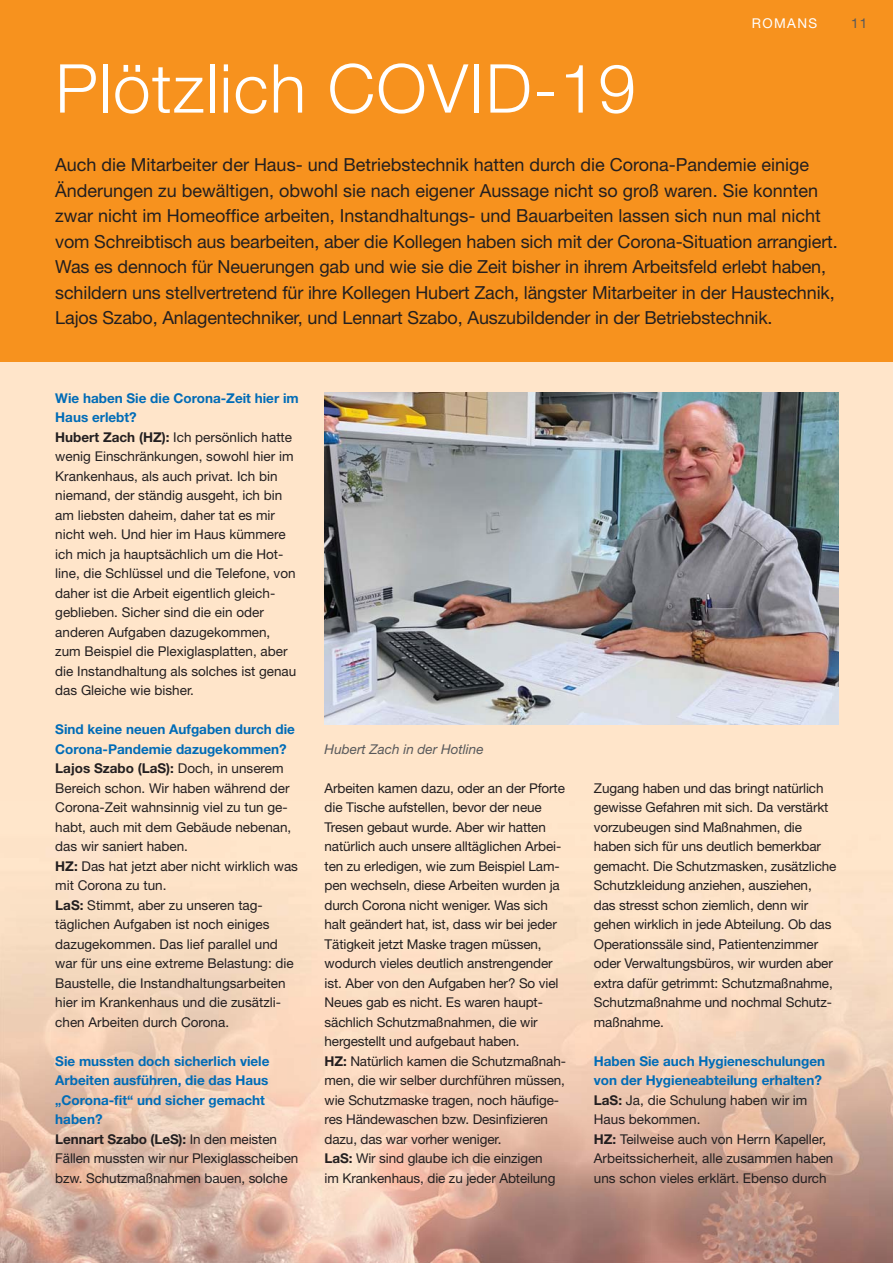
<style>
.page{position:relative;width:893px;height:1263px;background:#ffe5ca}
.page>*{position:absolute;margin:0;border:0;box-sizing:border-box;transform-origin:0 0}
.t1{font:300 67.5px "Helvetica Neue";letter-spacing:.02em;color:#fff}
.t2{font:18px/25.5px "Helvetica Neue";letter-spacing:-.01em;color:#231f20}
.t3{font:13.5px/19.5px "Helvetica Neue";letter-spacing:-.01em;color:#231f20}
.t4{font:700 13.5px/19.5px "Helvetica Neue";color:#006cb7}
.t5{font:italic 13.5px "Helvetica Neue";color:#58595b}
.t6{font:13.5px "Helvetica Neue";letter-spacing:.1em;color:#fff}
.t7{font:13.5px "Helvetica Neue";color:#58595b}
.s1{font-weight:700;color:#006cb7}
.s2{font-weight:700}
.s3{color:#231f20}
.s4{font-weight:400;color:#231f20}
</style>
<div class="page">
<img style="left:0;top:937px;width:893px;height:326px">
<div style="left:0;top:0;width:893px;height:361px;background:#f7921e"></div>
<img style="left:324px;top:392px;width:514px;height:332px">
<h1 class="t1" style="left:55px;top:64px;width:582px">Plötzlich COVID-19</h1>
<p class="t6" style="left:752px;top:18px;width:67px">ROMANS</p>
<p class="t7" style="left:851px;top:18px;width:18px">11</p>
<p class="t2" style="left:55px;top:154px;width:784px">Auch die Mitarbeiter der Haus- und Betriebstechnik hatten durch die Corona-Pandemie einige Änderungen zu bewältigen, obwohl sie nach eigener Aussage nicht so groß waren. Sie konnten zwar nicht im Homeoffice arbeiten, Instandhaltungs- und Bauarbeiten lassen sich nun mal nicht vom Schreibtisch aus bearbeiten, aber die Kollegen haben sich mit der Corona-Situation arrangiert.<br>Was es dennoch für Neuerungen gab und wie sie die Zeit bisher in ihrem Arbeitsfeld erlebt haben, schildern uns stellvertretend für ihre Kollegen Hubert Zach, längster Mitarbeiter in der Haustechnik, Lajos Szabo, Anlagentechniker, und Lennart Szabo, Auszubildender in der Betriebstechnik.</p>
<p class="t3" style="left:55px;top:389px;width:245px"><span class="s1">Wie haben Sie die Corona-Zeit hier im Haus erlebt?<br></span><span class="s2">Hubert Zach (HZ):</span> Ich persönlich hatte wenig Einschränkungen, sowohl hier im Krankenhaus, als auch privat. Ich bin niemand, der ständig ausgeht, ich bin am liebsten daheim, daher tat es mir nicht weh. Und hier im Haus kümmere ich mich ja hauptsächlich um die Hot&shy;line, die Schlüssel und die Telefone, von daher ist die Arbeit eigentlich gleich&shy;geblieben. Sicher sind die ein oder anderen Aufgaben dazugekommen, zum Beispiel die Plexiglasplatten, aber die Instandhaltung als solches ist genau das Gleiche wie bisher.</p>
<p class="t3" style="left:55px;top:721px;width:244px"><span class="s1">Sind keine neuen Aufgaben durch die Corona-Pandemie dazugekommen?<br></span><span class="s2">Lajos Szabo (LaS):</span> Doch, in unserem Bereich schon. Wir haben während der Corona-Zeit wahnsinnig viel zu tun ge&shy;habt, auch mit dem Gebäude nebenan, das wir saniert haben.<br><span class="s2">HZ:</span> Das hat jetzt aber nicht wirklich was mit Corona zu tun.<br><span class="s2">LaS:</span> Stimmt, aber zu unseren tag&shy;täglichen Aufgaben ist noch einiges dazugekommen. Das lief parallel und war für uns eine extreme Belastung: die Baustelle, die Instandhaltungsarbeiten hier im Krankenhaus und die zusätzli&shy;chen Arbeiten durch Corona.</p>
<p class="t4" style="left:55px;top:1052px;width:245px">Sie mussten doch sicherlich viele<br>Arbeiten ausführen, die das Haus „Corona-fit“ und sicher gemacht haben?<br><span class="s3">Lennart Szabo (LeS):</span> <span class="s4">In den meisten<br>Fällen mussten wir nur Plexiglasscheiben bzw. Schutzmaßnahmen bauen, solche</span></p>
<p class="t5" style="left:325px;top:744px;width:161px">Hubert Zach in der Hotline</p>
<p class="t3" style="left:325px;top:779px;width:243px">Arbeiten kamen dazu, oder an der Pforte die Tische aufstellen, bevor der neue Tresen gebaut wurde. Aber wir hatten natürlich auch unsere alltäglichen Arbei&shy;ten zu erledigen, wie zum Beispiel Lam&shy;pen wechseln, diese Arbeiten wurden ja durch Corona nicht weniger. Was sich halt geändert hat, ist, dass wir bei jeder Tätigkeit jetzt Maske tragen müssen, wodurch vieles deutlich anstrengender ist. Aber von den Aufgaben her? So viel Neues gab es nicht. Es waren haupt&shy;sächlich Schutzmaßnahmen, die wir hergestellt und aufgebaut haben.<br><span class="s2">HZ:</span> Natürlich kamen die Schutzmaßnah&shy;men, die wir selber durchführen müssen, wie Schutzmaske tragen, noch häufige&shy;res Händewaschen bzw. Desinfizieren dazu, das war vorher weniger.<br><span class="s2">LaS:</span> Wir sind glaube ich die einzigen<br>im Krankenhaus, die zu jeder Abteilung</p>
<p class="t3" style="left:594px;top:779px;width:244px">Zugang haben und das bringt natürlich gewisse Gefahren mit sich. Da verstärkt vorzubeugen sind Maßnahmen, die haben sich für uns deutlich bemerkbar gemacht. Die Schutzmasken, zusätzliche Schutzkleidung anziehen, ausziehen, das stresst schon ziemlich, denn wir gehen wirklich in jede Abteilung. Ob das Operationssäle sind, Patientenzimmer oder Verwaltungsbüros, wir wurden aber extra dafür getrimmt: Schutzmaßnahme, Schutzmaßnahme und nochmal Schutz&shy;maßnahme.</p>
<p class="t3" style="left:594px;top:1052px;width:241px"><span class="s1">Haben Sie auch Hygieneschulungen von der Hygieneabteilung erhalten?<br></span><span class="s2">LaS:</span> Ja, die Schulung haben wir im Haus bekommen.<br><span class="s2">HZ:</span> Teilweise auch von Herrn Kapeller, Arbeitssicherheit, alle zusammen haben uns schon vieles erklärt. Ebenso durch</p>
</div>
